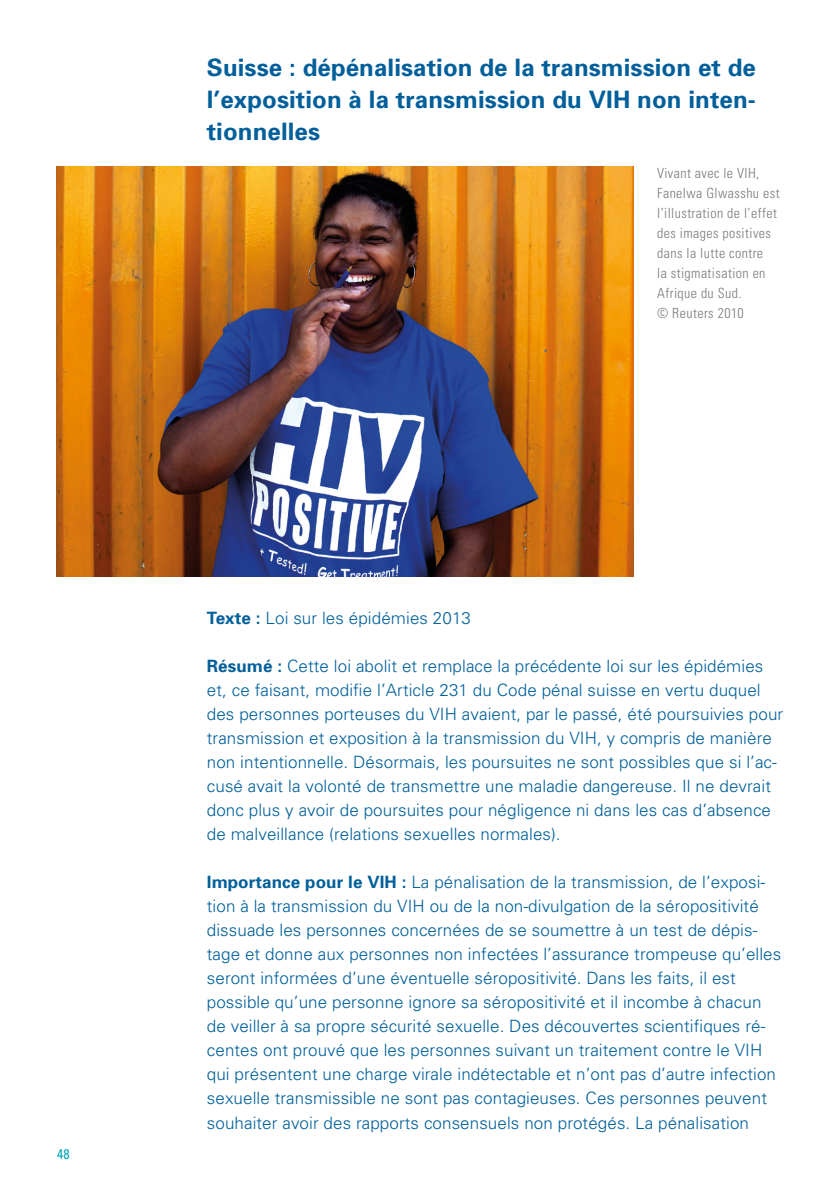
<style>
.page{position:relative;width:840px;height:1191px;background:#fff}
.page>*{position:absolute;margin:0;border:0;box-sizing:border-box;transform-origin:0 0}
.t1{font:700 24px/32px "Univers";letter-spacing:.005em;color:#005f9a;text-align:justify}
.t2{font:300 17px/24px "Univers";letter-spacing:.005em;color:#005f9a}
.t3{font:300 condensed 14px/20px "Univers";letter-spacing:.03em;color:#797a7b}
.t4{font:condensed 14px "Univers";color:#00a4b7}
.s1{font-weight:700}
</style>
<div class="page">
<img style="left:57px;top:167px;width:575px;height:409px">
<p class="t4" style="left:57px;top:1145px;width:14px">48</p>
<h1 class="t1" style="left:207px;top:51px;width:550px">Suisse : dépénalisation de la transmission et de l’exposition à la transmission du VIH non inten&shy;tionnelles</h1>
<p class="t3" style="left:656px;top:162px;width:124px">Vivant avec le VIH,<br>Fanelwa Glwasshu est l’illustration de l’effet des images positives dans la lutte contre<br>la stigmatisation en<br>Afrique du Sud.<br>© Reuters 2010</p>
<p class="t2" style="left:207px;top:605px;width:265px"><span class="s1">Texte :</span> Loi sur les épidémies 2013</p>
<p class="t2" style="left:207px;top:654px;width:577px"><span class="s1">Résumé :</span> Cette loi abolit et remplace la précédente loi sur les épidémies et, ce faisant, modifie l’Article 231 du Code pénal suisse en vertu duquel des personnes porteuses du VIH avaient, par le passé, été poursuivies pour transmission et exposition à la transmission du VIH, y compris de manière non intentionnelle. Désormais, les poursuites ne sont possibles que si l’ac&shy;cusé avait la volonté de transmettre une maladie dangereuse. Il ne devrait donc plus y avoir de poursuites pour négligence ni dans les cas d’absence de malveillance (relations sexuelles normales).</p>
<p class="t2" style="left:207px;top:870px;width:575px"><span class="s1">Importance pour le VIH :</span> La pénalisation de la transmission, de l’exposi&shy;tion à la transmission du VIH ou de la non-divulgation de la séropositivité dissuade les personnes concernées de se soumettre à un test de dépis&shy;tage et donne aux personnes non infectées l’assurance trompeuse qu’elles seront informées d’une éventuelle séropositivité. Dans les faits, il est possible qu’une personne ignore sa séropositivité et il incombe à chacun de veiller à sa propre sécurité sexuelle. Des découvertes scientifiques ré&shy;centes ont prouvé que les personnes suivant un traitement contre le VIH qui présentent une charge virale indétectable et n’ont pas d’autre infection sexuelle transmissible ne sont pas contagieuses. Ces personnes peuvent souhaiter avoir des rapports consensuels non protégés. La pénalisation</p>
</div>
